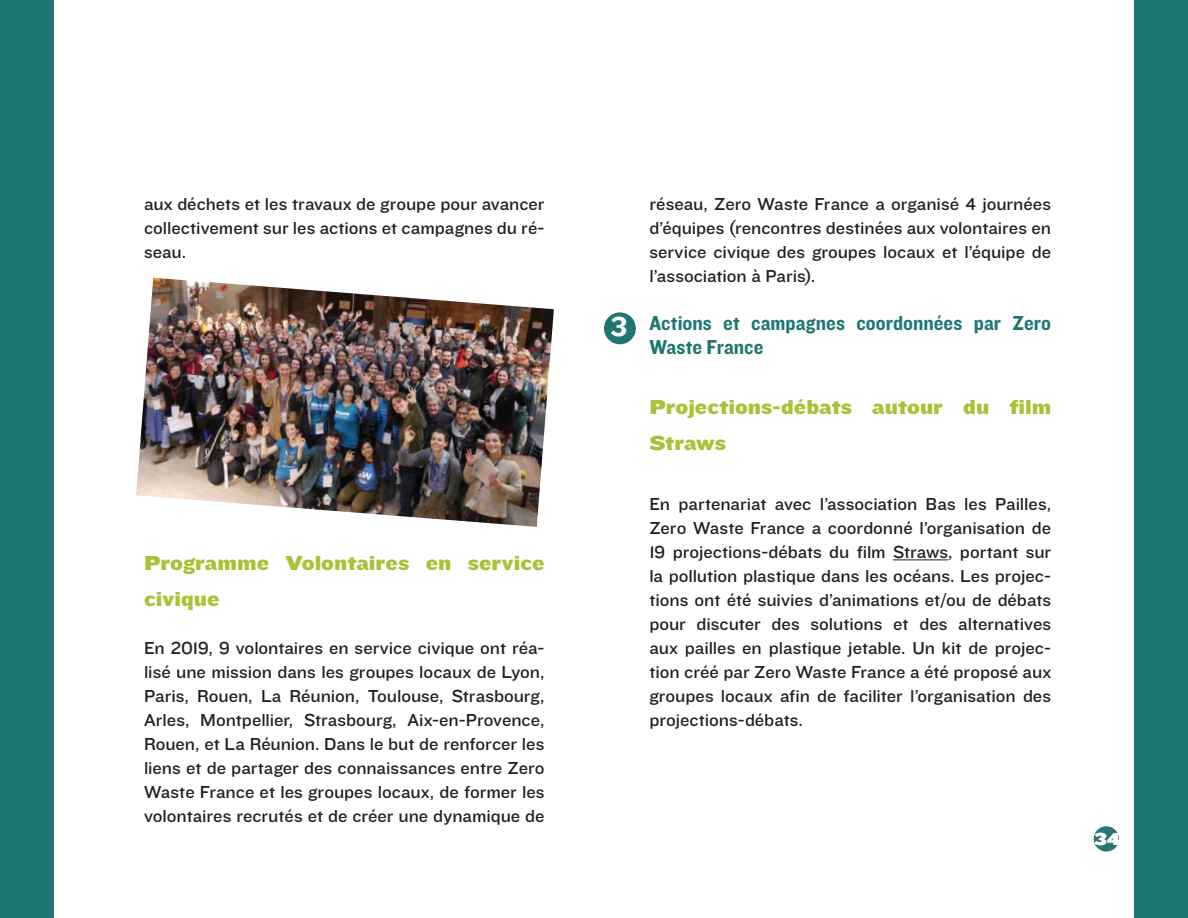
<style>
.page{position:relative;width:1188px;height:918px;background:#fff}
.page>*{position:absolute;margin:0;border:0;box-sizing:border-box;transform-origin:0 0}
.t1{font:28.5px "Knockout HTF52 Cruiserweight";color:#fff}
.t2{font:21px/36px "Knockout HTF73 Full Heviweight";color:#abc138}
.t3{font:21px/24px "Knockout HTF51 Middleweight";letter-spacing:.005em;color:#1e7673}
.t4{font:18px/24px "Knockout HTF32 Junior Cruiserwt";color:#231f20;text-align:justify}
.t5{font:18px "Knockout HTF93 Ultmt Heviwt";color:#fff}
</style>
<div class="page">
<hr style="left:893px;top:559px;width:55px;height:1px;background:#231f20">
<div style="left:0;top:0;width:54px;height:918px;background:#1e7673"></div>
<div style="left:1134px;top:0;width:54px;height:918px;background:#1e7673"></div>
<div style="left:604px;top:312px;width:32px;height:32px;background:#1e7673;border-radius:50%"></div>
<img style="left:136px;top:278px;width:418px;height:249px">
<div style="left:1094px;top:826px;width:25px;height:26px;background:#297573;border-radius:50%"></div>
<p class="t4" style="left:144px;top:192px;width:402px">aux déchets et les travaux de groupe pour avancer collectivement sur les actions et campagnes du ré&shy;seau.</p>
<p class="t2" style="left:144px;top:545px;width:402px">Programme Volontaires en service civique</p>
<p class="t4" style="left:144px;top:636px;width:402px">En 2019, 9 volontaires en service civique ont réa&shy;lisé une mission dans les groupes locaux de Lyon, Paris, Rouen, La Réunion, Toulouse, Strasbourg, Arles, Montpellier, Strasbourg, Aix-en-Provence, Rouen, et La Réunion. Dans le but de renforcer les liens et de partager des connaissances entre Zero Waste France et les groupes locaux, de former les volontaires recrutés et de créer une dynamique de</p>
<h1 class="t1" style="left:610px;top:311px;width:19px">3</h1>
<p class="t4" style="left:649px;top:192px;width:403px">réseau, Zero Waste France a organisé 4 journées d’équipes (rencontres destinées aux volontaires en service civique des groupes locaux et l’équipe de l’association à Paris).</p>
<p class="t3" style="left:649px;top:312px;width:403px">Actions et campagnes coordonnées par Zero<br>Waste France</p>
<p class="t2" style="left:649px;top:389px;width:403px">Projections-débats autour du film<br>Straws</p>
<p class="t4" style="left:649px;top:492px;width:403px">En partenariat avec l’association Bas les Pailles, Zero Waste France a coordonné l’organisation de 19 projections-débats du film Straws, portant sur la pollution plastique dans les océans. Les projec&shy;tions ont été suivies d’animations et/ou de débats pour discuter des solutions et des alternatives aux pailles en plastique jetable. Un kit de projec&shy;tion créé par Zero Waste France a été proposé aux groupes locaux afin de faciliter l’organisation des projections-débats.</p>
<p class="t5" style="left:1095px;top:829px;width:27px">34</p>
</div>
